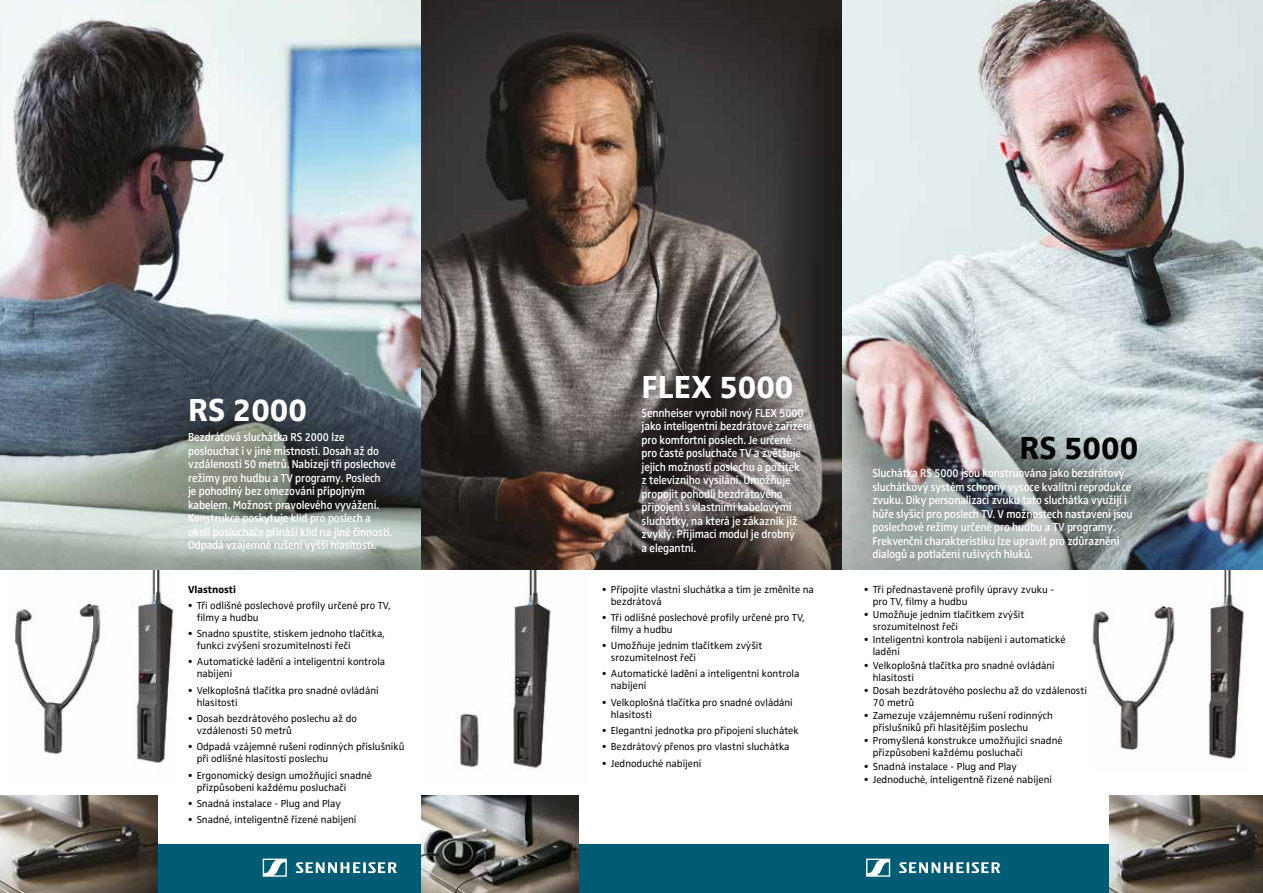
<style>
.page{position:relative;width:1263px;height:893px;background:#fff}
.page>*{position:absolute;margin:0;border:0;box-sizing:border-box;transform-origin:0 0}
.t1{font:700 33px "Sennheiser";color:#fff}
.t2{font:700 33px "Sennheiser";color:#000}
.t3{font:600 12px/13.5px "Sennheiser CE";letter-spacing:-.01em;color:#fff;scale:.91 1}
.t4{font:10.5px/12px "Sennheiser CE";color:#000}
.t5{font:700 10.5px "Sennheiser CE";color:#000}
</style>
<div class="page">
<img style="left:1091px;top:570px;width:153px;height:189px">
<img style="left:0;top:0;width:1263px;height:570px">
<div style="left:842px;top:844px;width:421px;height:49px;background:#005c74"></div>
<img style="left:1109px;top:795px;width:154px;height:98px">
<svg style="left:866px;top:859px;width:134px;height:18px"></svg>
<img style="left:3px;top:564px;width:177px;height:200px">
<div style="left:0;top:844px;width:421px;height:49px;background:#005c74"></div>
<img style="left:0;top:795px;width:157px;height:98px">
<svg style="left:263px;top:859px;width:134px;height:18px"></svg>
<img style="left:421px;top:564px;width:169px;height:206px">
<div style="left:421px;top:844px;width:421px;height:49px;background:#005c74"></div>
<img style="left:421px;top:795px;width:157px;height:98px">
<h1 class="t1" style="left:642px;top:367px;width:153px">FLEX 5000</h1>
<h1 class="t1" style="left:188px;top:391px;width:120px">RS 2000</h1>
<p class="t3" style="left:642px;top:406px;width:189px">Sennheiser vyrobil nový FLEX 5000 jako inteligentní bezdrátové zařízení pro komfortní poslech. Je určené<br>pro časté posluchače TV a zvětšuje jejich možnosti poslechu a požitek<br>z televizního vysílání. Umožňuje propojit pohodlí bezdrátového připojení s vlastními kabelovými sluchátky, na která je zákazník již zvyklý. Přijímací modul je drobný<br>a elegantní.</p>
<p class="t4" style="left:611px;top:583px;width:205px;text-indent:-9px">• Připojíte vlastní sluchátka a tím je změníte na bezdrátová</p>
<p class="t4" style="left:611px;top:611px;width:195px;text-indent:-9px">• Tři odlišné poslechové profily určené pro TV, filmy a hudbu</p>
<p class="t4" style="left:611px;top:640px;width:153px;text-indent:-9px">• Umožňuje jedním tlačítkem zvýšit srozumitelnost řeči</p>
<p class="t4" style="left:611px;top:668px;width:190px;text-indent:-9px">• Automatické ladění a inteligentní kontrola nabíjení</p>
<p class="t4" style="left:611px;top:696px;width:183px;text-indent:-9px">• Velkoplošná tlačítka pro snadné ovládání hlasitosti</p>
<p class="t4" style="left:602px;top:724px;width:198px">• Elegantní jednotka pro připojení sluchátek</p>
<p class="t4" style="left:602px;top:741px;width:189px">• Bezdrátový přenos pro vlastní sluchátka</p>
<p class="t4" style="left:602px;top:757px;width:101px">• Jednoduché nabíjení</p>
<p class="t3" style="left:188px;top:430px;width:230px">Bezdrátová sluchátka RS 2000 lze poslouchat i v jiné místnosti. Dosah až do vzdálenosti 50 metrů. Nabízejí tři poslechové režimy pro hudbu a TV programy. Poslech<br>je pohodlný bez omezování přípojným kabelem. Možnost pravolevého vyvážení.<br>Konstrukce poskytuje klid pro poslech a okolí posluchače přináší klid na jiné činnosti.<br>Odpadá vzájemné rušení vyšší hlasitostí.</p>
<p class="t5" style="left:188px;top:583px;width:49px">Vlastnosti</p>
<p class="t4" style="left:197px;top:599px;width:195px;text-indent:-9px">• Tři odlišné poslechové profily určené pro TV, filmy a hudbu</p>
<p class="t4" style="left:197px;top:628px;width:189px;text-indent:-9px">• Snadno spustíte, stiskem jednoho tlačítka, funkci zvýšení srozumitelnosti řeči</p>
<p class="t4" style="left:197px;top:656px;width:190px;text-indent:-9px">• Automatické ladění a inteligentní kontrola nabíjení</p>
<p class="t4" style="left:197px;top:684px;width:183px;text-indent:-9px">• Velkoplošná tlačítka pro snadné ovládání hlasitosti</p>
<p class="t4" style="left:197px;top:712px;width:162px;text-indent:-9px">• Dosah bezdrátového poslechu až do vzdálenosti 50 metrů</p>
<p class="t4" style="left:197px;top:741px;width:209px;text-indent:-9px">• Odpadá vzájemné rušení rodinných příslušníků při odlišné hlasitosti poslechu</p>
<p class="t4" style="left:197px;top:769px;width:177px;text-indent:-9px">• Ergonomický design umožňující snadné přizpůsobení každému posluchači</p>
<p class="t4" style="left:188px;top:797px;width:154px">• Snadná instalace - Plug and Play</p>
<p class="t4" style="left:188px;top:813px;width:170px">• Snadné, inteligentně řízené nabíjení</p>
<h1 class="t2" style="left:1019px;top:428px;width:120px">RS 5000</h1>
<p class="t3" style="left:872px;top:466px;width:287px">Sluchátka RS 5000 jsou konstruována jako bezdrátový sluchátkový systém schopný vysoce kvalitní reprodukce zvuku. Díky personalizaci zvuku tato sluchátka využijí i hůře slyšící pro poslech TV. V možnostech nastavení jsou poslechové režimy určené pro hudbu a TV programy.<br>Frekvenční charakteristiku lze upravit pro zdůraznění dialogů a potlačení rušivých hluků.</p>
<p class="t4" style="left:873px;top:583px;width:183px;text-indent:-9px">• Tři přednastavené profily úpravy zvuku - pro TV, filmy a hudbu</p>
<p class="t4" style="left:873px;top:608px;width:153px;text-indent:-9px">• Umožňuje jedním tlačítkem zvýšit srozumitelnost řeči</p>
<p class="t4" style="left:873px;top:634px;width:194px;text-indent:-9px">• Inteligentní kontrola nabíjení i automatické ladění</p>
<p class="t4" style="left:873px;top:659px;width:183px;text-indent:-9px">• Velkoplošná tlačítka pro snadné ovládání hlasitosti</p>
<p class="t4" style="left:873px;top:684px;width:216px;text-indent:-9px">• Dosah bezdrátového poslechu až do vzdálenosti<br>70 metrů</p>
<p class="t4" style="left:873px;top:709px;width:182px;text-indent:-9px">• Zamezuje vzájemnému rušení rodinných příslušníků při hlasitějším poslechu</p>
<p class="t4" style="left:873px;top:735px;width:191px;text-indent:-9px">• Promyšlená konstrukce umožňující snadné přizpůsobení každému posluchači</p>
<p class="t4" style="left:864px;top:760px;width:154px">• Snadná instalace - Plug and Play</p>
<p class="t4" style="left:864px;top:773px;width:189px">• Jednoduché, inteligentně řízené nabíjení</p>
</div>
